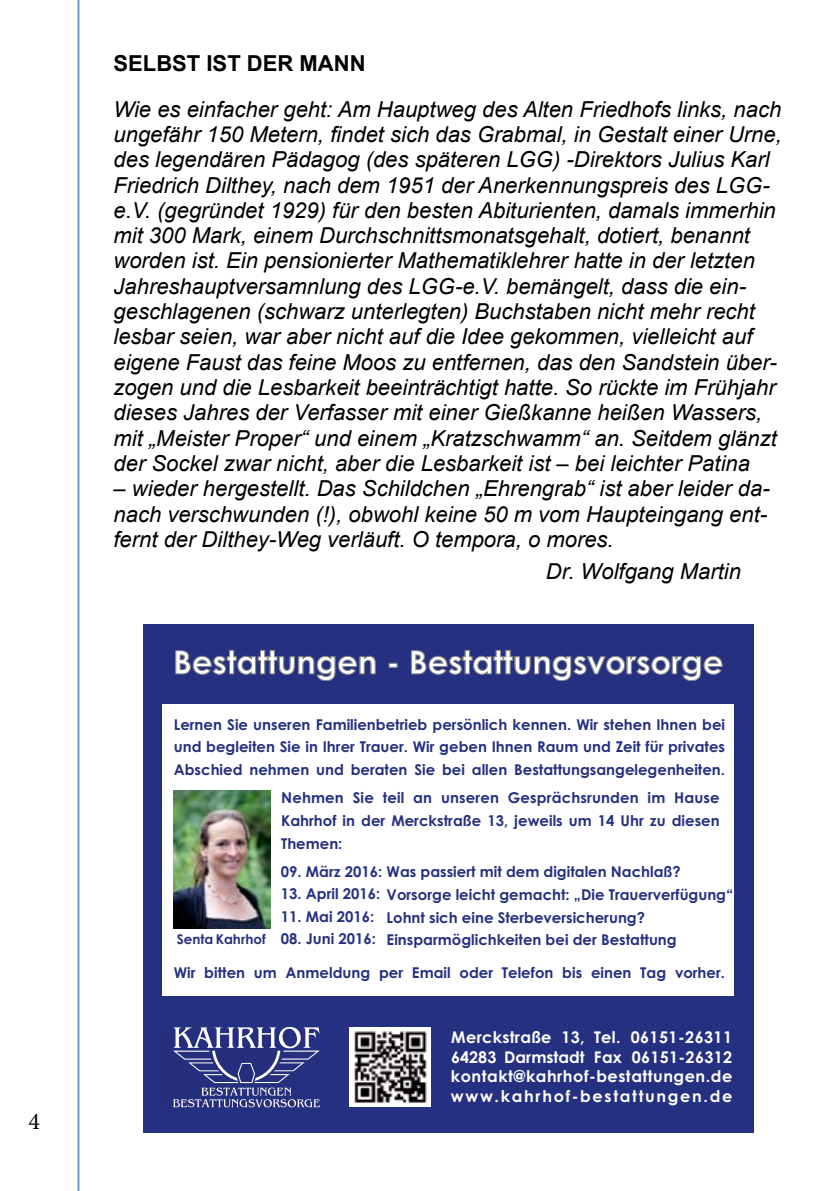
<style>
.page{position:relative;width:840px;height:1191px;background:#fff}
.page>*{position:absolute;margin:0;border:0;box-sizing:border-box;transform-origin:0 0}
.t1{font:700 32.2px "Century Gothic";color:#fff}
.t2{font:24px "Minion Pro";color:#000}
.t3{font:italic 22px/25.2px "Arial";color:#000}
.t4{font:700 22px "Arial";color:#000}
.t5{font:700 16.2px/19.6px "Century Gothic";letter-spacing:.03em;color:#fff;text-align:right}
.t6{font:700 16.2px/19.6px "Century Gothic";color:#fff}
.t7{font:700 14.8px/22.6px "Century Gothic";color:#253180;text-align:justify}
.t8{font:700 13.4px "Century Gothic";color:#253180}
.s1{font-size:14.8px}
</style>
<div class="page">
<hr style="left:77px;top:0;width:2px;height:1191px;background:#6f99d1">
<div style="left:143px;top:624px;width:610px;height:508px;background:#253180"></div>
<div style="left:162px;top:704px;width:572px;height:291px;background:#fff"></div>
<img style="left:174px;top:791px;width:97px;height:137px">
<svg style="left:175px;top:650px;width:200px;height:31px"></svg>
<svg style="left:389px;top:663px;width:8px;height:4px"></svg>
<svg style="left:411px;top:650px;width:311px;height:31px"></svg>
<svg style="left:173px;top:1027px;width:147px;height:80px"></svg>
<img style="left:350px;top:1027px;width:80px;height:79px">
<p class="t2" style="left:28px;top:1105px;width:13px">4</p>
<p class="t4" style="left:113px;top:49px;width:253px">SELBST IST DER MANN</p>
<p class="t3" style="left:113px;top:97px;width:669px">Wie es einfacher geht: Am Hauptweg des Alten Friedhofs links, nach ungefähr 150 Metern, findet sich das Grabmal, in Gestalt einer Urne, des legendären Pädagog (des späteren LGG) -Direktors Julius Karl Friedrich Dilthey, nach dem 1951 der Anerkennungspreis des LGG&shy;e.V. (gegründet 1929) für den besten Abiturienten, damals immerhin mit 300 Mark, einem Durchschnittsmonatsgehalt, dotiert, benannt worden ist. Ein pensionierter Mathematiklehrer hatte in der letzten Jahreshauptversamnlung des LGG-e.V. bemängelt, dass die ein&shy;geschlagenen (schwarz unterlegten) Buchstaben nicht mehr recht lesbar seien, war aber nicht auf die Idee gekommen, vielleicht auf eigene Faust das feine Moos zu entfernen, das den Sandstein über&shy;zogen und die Lesbarkeit beeinträchtigt hatte. So rückte im Frühjahr dieses Jahres der Verfasser mit einer Gießkanne heißen Wassers, mit „Meister Proper“ und einem „Kratzschwamm“ an. Seitdem glänzt der Sockel zwar nicht, aber die Lesbarkeit ist – bei leichter Patina</p>
<p class="t3" style="left:113px;top:476px;width:657px;text-align:justify">– wieder hergestellt. Das Schildchen „Ehrengrab“ ist aber leider da&shy;nach verschwunden (!), obwohl keine 50 m vom Haupteingang ent&shy;fernt der Dilthey-Weg verläuft. O tempora, o mores.</p>
<p class="t3" style="left:545px;top:559px;width:196px">Dr. Wolfgang Martin</p>
<h1 class="t1" style="left:173px;top:637px;width:551px">Bestattungen - Bestattungsvorsorge</h1>
<p class="t7" style="left:174px;top:712px;width:552px">Lernen Sie unseren Familienbetrieb persönlich kennen. Wir stehen Ihnen bei und begleiten Sie in Ihrer Trauer. Wir geben Ihnen Raum und Zeit für privates Abschied nehmen und beraten Sie bei allen Bestattungsangelegenheiten.</p>
<p class="t7" style="left:281px;top:786px;width:440px">Nehmen Sie teil an unseren Gesprächsrunden im Hause Kahrhof in der Merckstraße 13, jeweils um 14 Uhr zu diesen Themen:</p>
<p class="t7" style="left:281px;top:860px;width:401px">09. März 2016: Was passiert mit dem digitalen Nachlaß?</p>
<p class="t7" style="left:386px;top:882px;width:348px;text-align:left;text-indent:-106px">13. April 2016: Vorsorge leicht gemacht: „Die Trauerverfügung“<br>Lohnt sich eine Sterbeversicherung?<br>Einsparmöglichkeiten bei der Bestattung</p>
<p class="t7" style="left:174px;top:960px;width:552px">Wir bitten um Anmeldung per Email oder Telefon bis einen Tag vorher.</p>
<p class="t7" style="left:281px;top:904px;width:95px">11. Mai 2016:</p>
<p class="t8" style="left:177px;top:929px;width:201px">Senta Kahrhof <span class="s1">08. Juni 2016:</span></p>
<p class="t6" style="left:451px;top:1026px;width:135px">Merckstraße 13,<br>64283 Darmstadt</p>
<p class="t5" style="left:450px;top:1026px;width:283px">Tel. 06151-26311<br>Fax 06151-26312 kontakt@kahrhof-bestattungen.de www.kahrhof-bestattungen.de</p>
</div>
